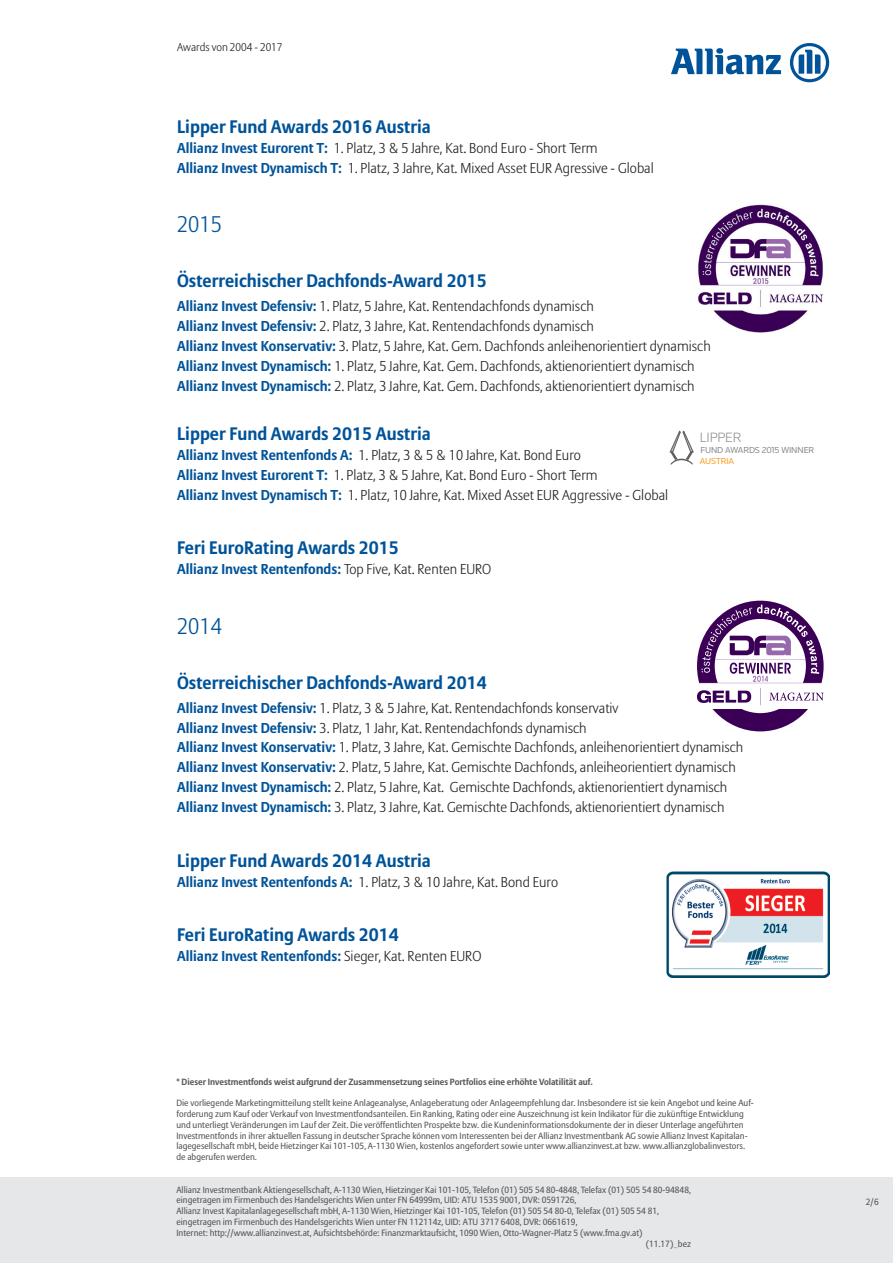
<style>
.page{position:relative;width:893px;height:1263px;background:#fff}
.page>*{position:absolute;margin:0;border:0;box-sizing:border-box;transform-origin:0 0}
.t1{font:300 22.5px "Allianz Sans CE";color:#015399}
.t2{font:700 18px "Allianz Sans CE";color:#015399}
.t3{font:300 14.25px/20px "Allianz Sans CE";color:#231f20}
.t4{font:700 14.25px "Allianz Sans CE";color:#015399}
.t5{font:300 13.95px "Knowledge";letter-spacing:-.015em;color:#86888b}
.t6{font:300 11.25px "Allianz Sans CE";color:#231f20}
.t7{font:9px/10.8px "Allianz Sans CE";color:#57585a}
.t8{font:700 9px "Allianz Sans CE";color:#57585a}
.t9{font:9px "Knowledge";letter-spacing:-.01em;color:#86888b}
.t10{font:9px "Knowledge";letter-spacing:-.01em;color:#f89c1c}
.s1{font-weight:700;color:#015399}
.s2{font-weight:300;color:#231f20}
</style>
<div class="page">
<div style="left:0;top:1178px;width:893px;height:85px;background:#e6e7e9"></div>
<svg style="left:671px;top:48px;width:110px;height:26px"></svg>
<svg style="left:790px;top:43px;width:39px;height:39px"></svg>
<img style="left:666px;top:872px;width:163px;height:105px">
<div style="left:697px;top:601px;width:127px;height:130px;background:#3b0056;border-radius:50%"></div>
<div style="left:691px;top:683px;width:138px;height:26px;background:#fff"></div>
<svg style="left:697px;top:605px;width:127px;height:100px"></svg>
<svg style="left:670px;top:431px;width:23px;height:34px"></svg>
<img style="left:698px;top:204px;width:125px;height:129px">
<p class="t6" style="left:177px;top:40px;width:107px">Awards von 2004 - 2017</p>
<p class="t2" style="left:177px;top:116px;width:255px">Lipper Fund Awards 2016 Austria</p>
<p class="t3" style="left:177px;top:138px;width:478px"><span class="s1">Allianz Invest Eurorent T:</span> 1. Platz, 3 &amp; 5 Jahre, Kat. Bond Euro - Short Term<br><span class="s1">Allianz Invest Dynamisch T:</span> 1. Platz, 3 Jahre, Kat. Mixed Asset EUR Agressive - Global</p>
<h1 class="t1" style="left:177px;top:211px;width:46px">2015</h1>
<p class="t2" style="left:177px;top:270px;width:311px">Österreichischer Dachfonds-Award 2015</p>
<p class="t3" style="left:177px;top:296px;width:535px"><span class="s1">Allianz Invest Defensiv:</span> 1. Platz, 5 Jahre, Kat. Rentendachfonds dynamisch<br><span class="s1">Allianz Invest Defensiv:</span> 2. Platz, 3 Jahre, Kat. Rentendachfonds dynamisch<br><span class="s1">Allianz Invest Konservativ:</span> 3. Platz, 5 Jahre, Kat. Gem. Dachfonds anleihenorientiert dynamisch <span class="s1">Allianz Invest Dynamisch:</span> 1. Platz, 5 Jahre, Kat. Gem. Dachfonds, aktienorientiert dynamisch <span class="s1">Allianz Invest Dynamisch:</span> 2. Platz, 3 Jahre, Kat. Gem. Dachfonds, aktienorientiert dynamisch</p>
<p class="t2" style="left:177px;top:423px;width:255px">Lipper Fund Awards 2015 Austria</p>
<p class="t3" style="left:177px;top:445px;width:492px"><span class="s1">Allianz Invest Rentenfonds A:</span> 1. Platz, 3 &amp; 5 &amp; 10 Jahre, Kat. Bond Euro<br><span class="s1">Allianz Invest Eurorent T:</span> 1. Platz, 3 &amp; 5 Jahre, Kat. Bond Euro - Short Term<br><span class="s1">Allianz Invest Dynamisch T:</span> 1. Platz, 10 Jahre, Kat. Mixed Asset EUR Aggressive - Global</p>
<p class="t2" style="left:177px;top:537px;width:223px">Feri EuroRating Awards 2015</p>
<p class="t4" style="left:177px;top:561px;width:316px">Allianz Invest Rentenfonds: <span class="s2">Top Five, Kat. Renten EURO</span></p>
<p class="t5" style="left:700px;top:429px;width:43px">LIPPER</p>
<p class="t9" style="left:700px;top:445px;width:115px">FUND AWARDS 2015 WINNER</p>
<p class="t10" style="left:700px;top:455px;width:36px">AUSTRIA</p>
<h1 class="t1" style="left:177px;top:612px;width:46px">2014</h1>
<p class="t2" style="left:177px;top:671px;width:311px">Österreichischer Dachfonds-Award 2014</p>
<p class="t3" style="left:177px;top:697px;width:568px"><span class="s1">Allianz Invest Defensiv:</span> 1. Platz, 3 &amp; 5 Jahre, Kat. Rentendachfonds konservativ<br><span class="s1">Allianz Invest Defensiv:</span> 3. Platz, 1 Jahr, Kat. Rentendachfonds dynamisch<br><span class="s1">Allianz Invest Konservativ:</span> 1. Platz, 3 Jahre, Kat. Gemischte Dachfonds, anleihenorientiert dynamisch <span class="s1">Allianz Invest Konservativ:</span> 2. Platz, 5 Jahre, Kat. Gemischte Dachfonds, anleiheorientiert dynamisch <span class="s1">Allianz Invest Dynamisch:</span> 2. Platz, 5 Jahre, Kat. Gemischte Dachfonds, aktienorientiert dynamisch <span class="s1">Allianz Invest Dynamisch:</span> 3. Platz, 3 Jahre, Kat. Gemischte Dachfonds, aktienorientiert dynamisch</p>
<p class="t2" style="left:177px;top:849px;width:255px">Lipper Fund Awards 2014 Austria</p>
<p class="t3" style="left:177px;top:871px;width:383px"><span class="s1">Allianz Invest Rentenfonds A:</span> 1. Platz, 3 &amp; 10 Jahre, Kat. Bond Euro</p>
<p class="t2" style="left:177px;top:924px;width:223px">Feri EuroRating Awards 2014</p>
<p class="t4" style="left:177px;top:947px;width:306px">Allianz Invest Rentenfonds: <span class="s2">Sieger, Kat. Renten EURO</span></p>
<p class="t8" style="left:176px;top:1076px;width:418px">* Dieser Investmentfonds weist aufgrund der Zusammensetzung seines Portfolios eine erhöhte Volatilität auf.</p>
<p class="t7" style="left:176px;top:1097px;width:579px">Die vorliegende Marketingmitteilung stellt keine Anlageanalyse, Anlageberatung oder Anlageempfehlung dar. Insbesondere ist sie kein Angebot und keine Auf&shy;forderung zum Kauf oder Verkauf von Investmentfondsanteilen. Ein Ranking, Rating oder eine Auszeichnung ist kein Indikator für die zukünftige Entwicklung und unterliegt Veränderungen im Lauf der Zeit. Die veröffentlichten Prospekte bzw. die Kundeninformationsdokumente der in dieser Unterlage angeführten Investmentfonds in ihrer aktuellen Fassung in deutscher Sprache können vom Interessenten bei der Allianz Investmentbank AG sowie Allianz Invest Kapitalan&shy;lagegesellschaft mbH, beide Hietzinger Kai 101-105, A-1130 Wien, kostenlos angefordert sowie unter www.allianzinvest.at bzw. www.allianzglobalinvestors. de abgerufen werden.</p>
<p class="t7" style="left:176px;top:1184px;width:516px">Allianz Investmentbank Aktiengesellschaft, A-1130 Wien, Hietzinger Kai 101-105, Telefon (01) 505 54 80-4848, Telefax (01) 505 54 80-94848,</p>
<p class="t7" style="left:176px;top:1195px;width:401px">eingetragen im Firmenbuch des Handelsgerichts Wien unter FN 64999m, UID: ATU 1535 9001, DVR: 0591726,</p>
<p class="t7" style="left:176px;top:1205px;width:484px">Allianz Invest Kapitalanlagegesellschaft mbH, A-1130 Wien, Hietzinger Kai 101-105, Telefon (01) 505 54 80-0, Telefax (01) 505 54 81,</p>
<p class="t7" style="left:176px;top:1216px;width:403px">eingetragen im Firmenbuch des Handelsgerichts Wien unter FN 112114z, UID: ATU 3717 6408, DVR: 0661619,</p>
<p class="t7" style="left:176px;top:1227px;width:468px">Internet: http://www.allianzinvest.at, Aufsichtsbehörde: Finanzmarktaufsicht, 1090 Wien, Otto-Wagner-Platz 5 (www.fma.gv.at)</p>
<p class="t7" style="left:646px;top:1238px;width:47px">(11.17)_bez</p>
<p class="t7" style="left:866px;top:1196px;width:14px">2/6</p>
</div>
